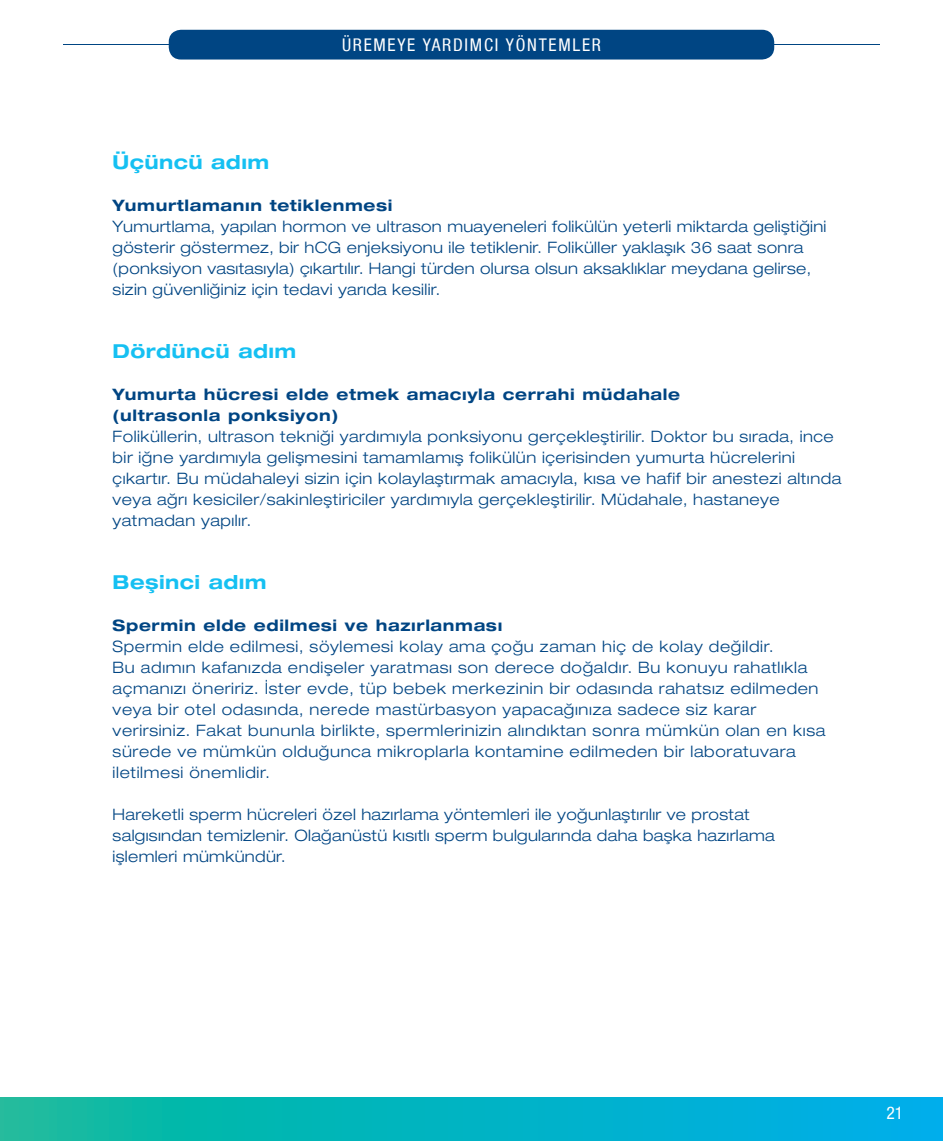
<style>
.page{position:relative;width:943px;height:1141px;background:#fff}
.page>*{position:absolute;margin:0;border:0;box-sizing:border-box;transform-origin:0 0}
.Subline_EZ10{font:700 expanded 19.25px "Helvetica Neue LT Pro";letter-spacing:.02em;color:#15c0f2}
.t1{font:condensed 17.5px "Helvetica Neue LT Com";letter-spacing:.1em;color:#fff}
.Copy_EZ10{font:300 expanded 15.75px/21px "Helvetica Neue LT Pro";letter-spacing:.03em;color:#004583}
.Copy_EZ10-2{font:700 expanded 15.75px/21px "Helvetica Neue LT Pro";letter-spacing:.04em;color:#004583}
</style>
<div class="page">
<svg style="left:0;top:1098px;width:943px;height:43px;background:#03b3c3"></svg>
<hr style="left:63px;top:44px;width:817px;height:1px;background:#004583">
<div style="left:169px;top:30px;width:605px;height:30px;background:#004583;border-radius:12px"></div>
<p class="t1" style="left:342px;top:34px;width:260px">ÜREMEYE YARDIMCI YÖNTEMLER</p>
<p class="Subline_EZ10" style="left:113px;top:150px;width:158px">Üçüncü adım</p>
<p class="Copy_EZ10-2" style="left:113px;top:195px;width:281px">Yumurtlamanın tetiklenmesi</p>
<p class="Copy_EZ10" style="left:113px;top:216px;width:715px">Yumurtlama, yapılan hormon ve ultrason muayeneleri folikülün yeterli miktarda geliştiğini gösterir göstermez, bir hCG enjeksiyonu ile tetiklenir. Foliküller yaklaşık 36 saat sonra (ponksiyon vasıtasıyla) çıkartılır. Hangi türden olursa olsun aksaklıklar meydana gelirse, sizin güvenliğiniz için tedavi yarıda kesilir.</p>
<p class="Subline_EZ10" style="left:113px;top:339px;width:185px">Dördüncü adım</p>
<p class="Copy_EZ10-2" style="left:113px;top:384px;width:569px">Yumurta hücresi elde etmek amacıyla cerrahi müdahale (ultrasonla ponksiyon)</p>
<p class="Copy_EZ10" style="left:113px;top:426px;width:730px">Foliküllerin, ultrason tekniği yardımıyla ponksiyonu gerçekleştirilir. Doktor bu sırada, ince bir iğne yardımıyla gelişmesini tamamlamış folikülün içerisinden yumurta hücrelerini çıkartır. Bu müdahaleyi sizin için kolaylaştırmak amacıyla, kısa ve hafif bir anestezi altında veya ağrı kesiciler/sakinleştiriciler yardımıyla gerçekleştirilir. Müdahale, hastaneye yatmadan yapılır.</p>
<p class="Subline_EZ10" style="left:113px;top:570px;width:155px">Beşinci adım</p>
<p class="Copy_EZ10-2" style="left:113px;top:615px;width:391px">Spermin elde edilmesi ve hazırlanması</p>
<p class="Copy_EZ10" style="left:113px;top:636px;width:714px">Spermin elde edilmesi, söylemesi kolay ama çoğu zaman hiç de kolay değildir.<br>Bu adımın kafanızda endişeler yaratması son derece doğaldır. Bu konuyu rahatlıkla açmanızı öneririz. İster evde, tüp bebek merkezinin bir odasında rahatsız edilmeden veya bir otel odasında, nerede mastürbasyon yapacağınıza sadece siz karar verirsiniz. Fakat bununla birlikte, spermlerinizin alındıktan sonra mümkün olan en kısa sürede ve mümkün olduğunca mikroplarla kontamine edilmeden bir laboratuvara iletilmesi önemlidir.</p>
<p class="Copy_EZ10" style="left:113px;top:804px;width:663px">Hareketli sperm hücreleri özel hazırlama yöntemleri ile yoğunlaştırılır ve prostat salgısından temizlenir. Olağanüstü kısıtlı sperm bulgularında daha başka hazırlama işlemleri mümkündür.</p>
<p class="t1" style="left:886px;top:1102px;width:18px">21</p>
</div>
